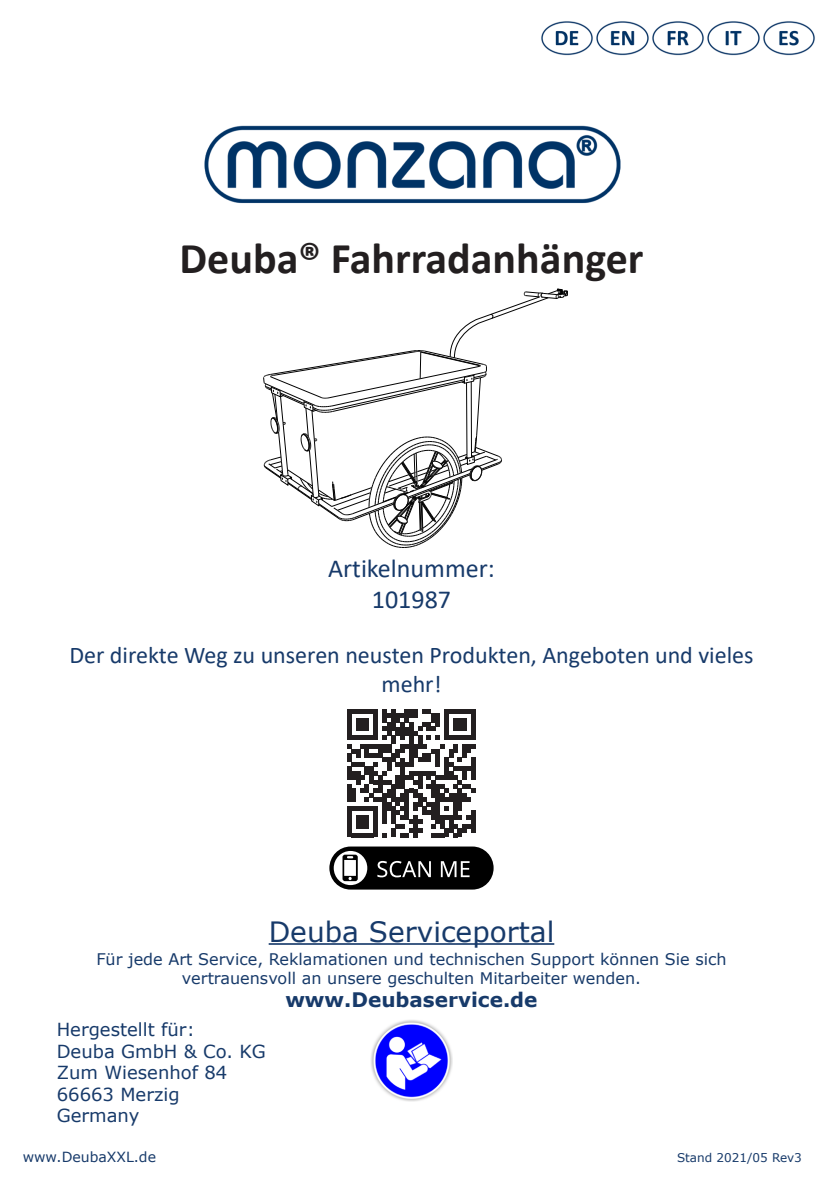
<style>
.page{position:relative;width:823px;height:1191px;background:#fff}
.page>*{position:absolute;margin:0;border:0;box-sizing:border-box;transform-origin:0 0}
.t1{font:700 44px "Calibri";color:#231f20}
.t2{font:28px "Verdana";color:#173a6a}
.t3{font:26px/25.2px "Calibri";color:#173a6a;text-align:center}
.t4{font:24px/28.8px "Calibri";color:#173a6a;text-align:center}
.t5{font:700 20px "Verdana";color:#173a6a}
.t6{font:18px/21.6px "Verdana";color:#173a6a}
.t7{font:16px/19.2px "Verdana";color:#173a6a;text-align:center}
.t8{font:14px "Verdana";color:#173a6a}
.t9{font:12px "Verdana";color:#173a6a}
</style>
<div class="page">
<img style="left:541px;top:21px;width:274px;height:35px">
<img style="left:371px;top:1020px;width:81px;height:81px">
<img style="left:204px;top:125px;width:417px;height:79px">
<hr style="left:268px;top:943px;width:286px;height:1px;background:#173a6a">
<svg style="left:347px;top:709px;width:128px;height:128px"></svg>
<div style="left:470px;top:810px;width:5px;height:23px;background:#231f20"></div>
<svg style="left:329px;top:846px;width:164px;height:43px"></svg>
<svg style="left:263px;top:289px;width:305px;height:259px"></svg>
<p class="t1" style="left:179px;top:228px;width:465px">Deuba® Fahrradanhänger</p>
<p class="t1" style="left:169px;top:238px;width:468px">Deuba® Fahrradanhänger</p>
<p class="t3" style="left:333px;top:554px;width:168px">Artikelnummer:<br>101987</p>
<p class="t3" style="left:328px;top:555px;width:168px">Artikelnummer:</p>
<p class="t3" style="left:371px;top:586px;width:81px">101987</p>
<p class="t4" style="left:387px;top:639px;width:61px">mehr!</p>
<p class="t4" style="left:69px;top:640px;width:685px">Der direkte Weg zu unseren neusten Produkten, Angeboten und vieles mehr!</p>
<p class="t2" style="left:268px;top:912px;width:287px">Deuba Serviceportal</p>
<p class="t7" style="left:96px;top:949px;width:631px">Für jede Art Service, Reklamationen und technischen Support können Sie sich vertrauensvoll an unsere geschulten Mitarbeiter wenden.</p>
<p class="t5" style="left:285px;top:985px;width:253px">www.Deubaservice.de</p>
<p class="t7" style="left:187px;top:952px;width:460px">vertrauensvoll an unsere geschulten Mitarbeiter wenden.</p>
<p class="t5" style="left:291px;top:968px;width:253px">www.Deubaservice.de</p>
<p class="t6" style="left:62px;top:1016px;width:210px">Hergestellt für:<br>Deuba GmbH &amp; Co. KG<br>Zum Wiesenhof 84<br>66663 Merzig<br>Germany</p>
<p class="t6" style="left:57px;top:1018px;width:139px">Hergestellt für:</p>
<p class="t6" style="left:57px;top:1040px;width:210px">Deuba GmbH &amp; Co. KG</p>
<p class="t6" style="left:57px;top:1061px;width:172px">Zum Wiesenhof 84</p>
<p class="t6" style="left:57px;top:1083px;width:124px">66663 Merzig</p>
<p class="t6" style="left:57px;top:1104px;width:84px">Germany</p>
<p class="t8" style="left:28px;top:1144px;width:135px">www.DeubaXXL.de</p>
<p class="t8" style="left:23px;top:1147px;width:135px">www.DeubaXXL.de</p>
<p class="t9" style="left:682px;top:1147px;width:126px">Stand 2019/10 Rev1</p>
<p class="t9" style="left:676px;top:1149px;width:126px">Stand 2021/05 Rev3</p>
</div>
